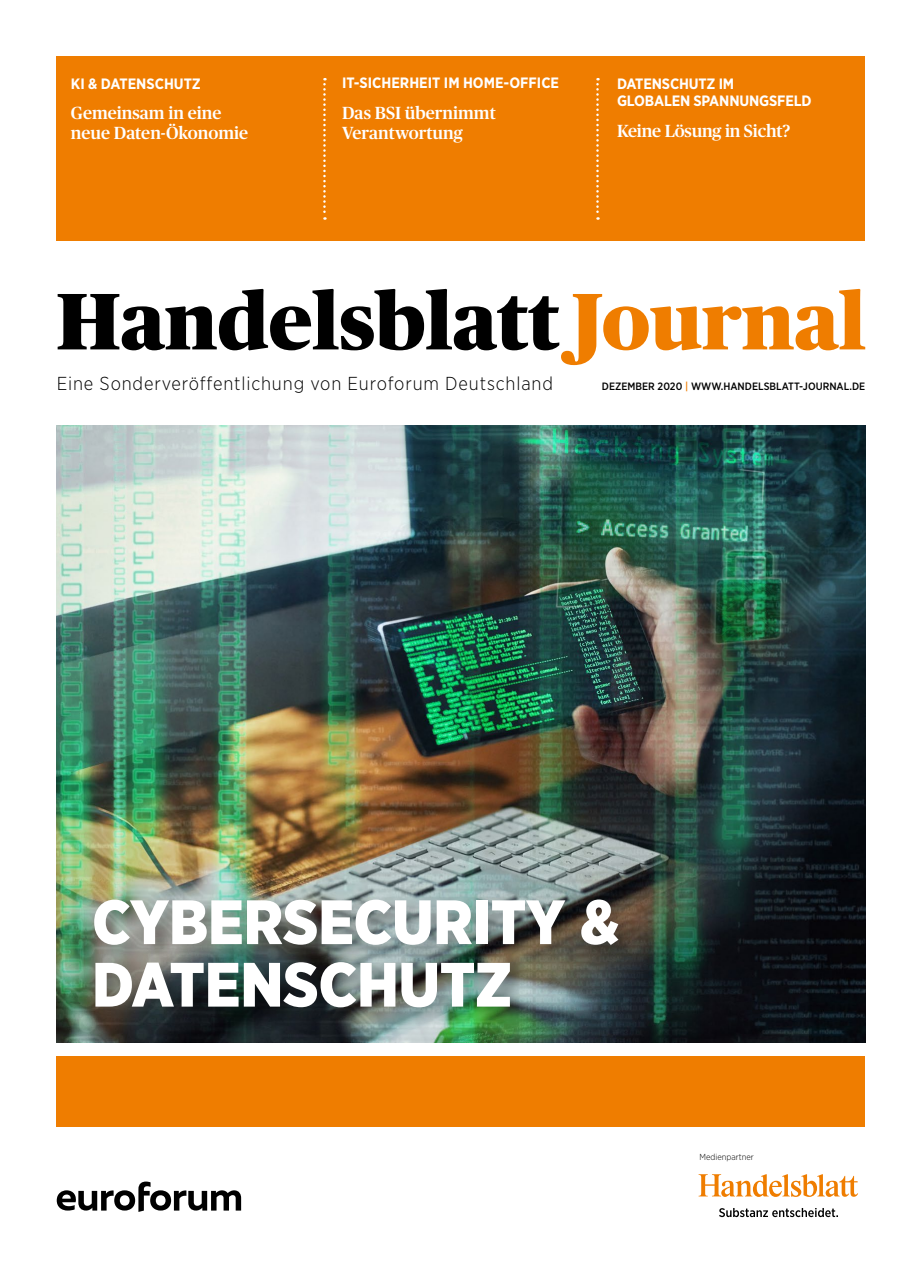
<style>
.page{position:relative;width:922px;height:1276px;background:#fff}
.page>*{position:absolute;margin:0;border:0;box-sizing:border-box;transform-origin:0 0}
.t1{font:900 62.5px/62.5px "Gotham Narrow";color:#fff}
.t2{font:300 18.75px "Gotham Narrow";letter-spacing:.045em;color:#000}
.t3{font:500 17.5px/20px "Publico";color:#fff}
.t4{font:700 15px/17.5px "Gotham Narrow";letter-spacing:-.01em;color:#fff}
.t5{font:500 10.62px "Gotham Narrow";color:#000}
.Copy_Info__Gotham_Bo{font:300 8.75px "Gotham Narrow";color:#000}
.s1{color:#ef7d00}
</style>
<div class="page">
<div style="left:57px;top:1056px;width:808px;height:71px;background:#ef7d00"></div>
<svg style="left:58px;top:289px;width:807px;height:76px"></svg>
<div style="left:57px;top:57px;width:808px;height:184px;background:#ef7d00"></div>
<svg style="left:323px;top:78px;width:2px;height:142px"></svg>
<svg style="left:596px;top:78px;width:2px;height:142px"></svg>
<svg style="left:57px;top:1181px;width:184px;height:31px"></svg>
<svg style="left:698px;top:1174px;width:159px;height:23px"></svg>
<svg style="left:719px;top:1208px;width:118px;height:9px"></svg>
<img style="left:57px;top:425px;width:808px;height:617px">
<div style="left:91px;top:896px;width:546px;height:131px;background:#000;opacity:.24"></div>
<p class="t4" style="left:71px;top:75px;width:131px">KI &amp; DATENSCHUTZ</p>
<p class="t3" style="left:71px;top:103px;width:179px">Gemeinsam in eine neue Daten-Ökonomie</p>
<p class="t4" style="left:342px;top:74px;width:218px">IT-SICHERHEIT IM HOME-OFFICE</p>
<p class="t3" style="left:342px;top:103px;width:155px">Das BSI übernimmt<br>Verantwortung</p>
<p class="t4" style="left:617px;top:75px;width:196px">DATENSCHUTZ IM<br>GLOBALEN SPANNUNGSFELD</p>
<p class="t3" style="left:617px;top:121px;width:175px">Keine Lösung in Sicht?</p>
<p class="t2" style="left:57px;top:372px;width:497px">Eine Sonderveröffentlichung von Euroforum Deutschland</p>
<p class="t5" style="left:601px;top:380px;width:265px">DEZEMBER 2020 <span class="s1">|</span> WWW.HANDELSBLATT-JOURNAL.DE</p>
<p class="t1" style="left:92px;top:890px;width:528px">CYBERSECURITY &amp;<br>DATENSCHUTZ</p>
<p class="Copy_Info__Gotham_Bo" style="left:699px;top:1151px;width:56px">Medienpartner</p>
</div>
